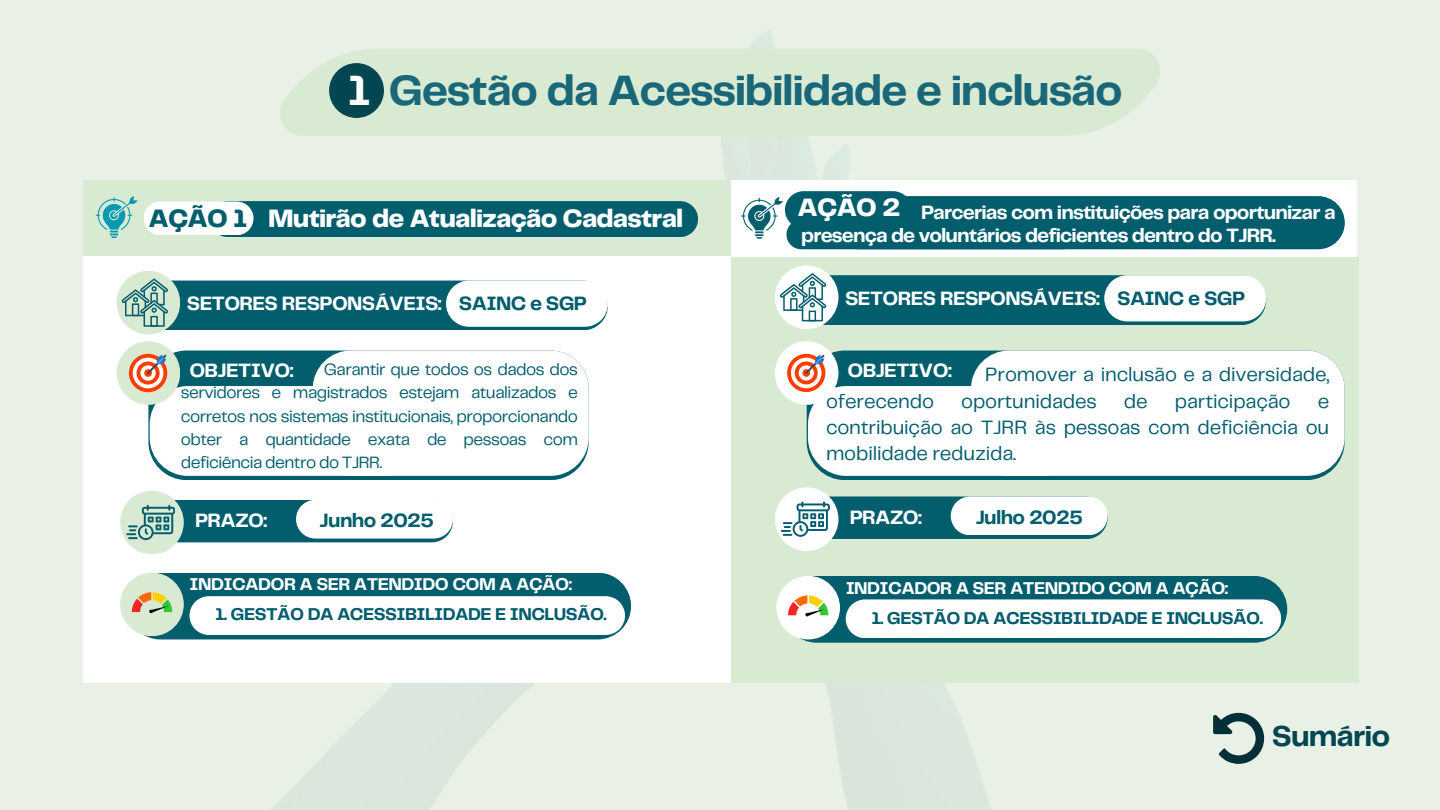
<style>
.page{position:relative;width:1440px;height:810px;background:#fff}
.page>*{position:absolute;margin:0;border:0;box-sizing:border-box;transform-origin:0 0}
.t1{font:700 44px "Telegraf";letter-spacing:-.03em;color:#196779}
.t2{font:700 30px "Telegraf";letter-spacing:-.03em;color:#024652}
.t3{font:800 26.1px "Telegraf";letter-spacing:-.03em;color:#fff}
.t4{font:800 26.1px "Telegraf";color:#025d6d}
.t5{font:700 20.1px/23.3px "Telegraf";letter-spacing:-.04em;color:#fff}
.t6{font:20.1px/26.2px "Telegraf";letter-spacing:-.01em;color:#025d6d;text-align:justify}
.t7{font:700 20.1px "Telegraf";letter-spacing:-.03em;color:#025d6d}
.t8{font:700 17.8px "Telegraf";letter-spacing:-.03em;color:#025d6d}
.t9{font:700 17.8px "Telegraf";letter-spacing:-.03em;color:#fff}
.t10{font:17px/23.2px "Telegraf";letter-spacing:-.03em;color:#025d6d;text-align:justify}
.s1{color:#fff}
.s2{color:#025d6d}
</style>
<div class="page">
<div style="left:83px;top:180px;width:648px;height:76px;background:#d9ead3"></div>
<div style="left:731px;top:256px;width:628px;height:427px;background:#d9ead3"></div>
<svg style="left:96px;top:196px;width:41px;height:42px"></svg>
<div style="left:145px;top:281px;width:463px;height:49px;background:#025d6d;border-radius:25px"></div>
<div style="left:117px;top:271px;width:63px;height:63px;background:#d9ead3;border-radius:50%"></div>
<svg style="left:122px;top:278px;width:46px;height:49px"></svg>
<div style="left:446px;top:281px;width:162px;height:46px;background:#fff"></div>
<div style="left:120px;top:491px;width:64px;height:63px;background:#d9ead3;border-radius:50%"></div>
<div style="left:127px;top:573px;width:504px;height:66px;background:#025d6d;border-radius:33px"></div>
<div style="left:120px;top:573px;width:64px;height:63px;background:#d9ead3;border-radius:50%"></div>
<svg style="left:132px;top:592px;width:40px;height:21px"></svg>
<svg style="left:1213px;top:713px;width:51px;height:51px;background:#869e9c"></svg>
<div style="left:210px;top:201px;width:488px;height:36px;background:#025d6d;border-radius:18px"></div>
<div style="left:144px;top:202px;width:109px;height:33px;background:#fff"></div>
<div style="left:279px;top:49px;width:881px;height:87px;background:#d9ead3"></div>
<div style="left:329px;top:63px;width:55px;height:55px;background:#024652;border-radius:50%"></div>
<div style="left:148px;top:351px;width:441px;height:129px;background:#025d6d;border-radius:38px"></div>
<div style="left:150px;top:386px;width:273px;height:90px;background:#fff;border-radius:38px"></div>
<div style="left:117px;top:341px;width:63px;height:64px;background:#d9ead3;border-radius:50%"></div>
<svg style="left:129px;top:354px;width:38px;height:38px"></svg>
<svg style="left:133px;top:355px;width:33px;height:33px"></svg>
<div style="left:313px;top:351px;width:275px;height:125px;background:#fff;border-radius:38px"></div>
<svg style="left:126px;top:500px;width:327px;height:42px"></svg>
<svg style="left:189px;top:596px;width:436px;height:39px;background:#f8fafb"></svg>
<svg style="left:741px;top:197px;width:42px;height:42px"></svg>
<div style="left:833px;top:196px;width:512px;height:53px;background:#025d6d;border-radius:27px"></div>
<div style="left:786px;top:220px;width:292px;height:29px;background:#025d6d;border-radius:15px"></div>
<div style="left:785px;top:191px;width:127px;height:38px;background:#025d6d;border-radius:19px"></div>
<div style="left:803px;top:275px;width:463px;height:50px;background:#025d6d;border-radius:25px"></div>
<div style="left:775px;top:265px;width:63px;height:64px;background:#fff;border-radius:50%"></div>
<svg style="left:780px;top:273px;width:46px;height:48px"></svg>
<svg style="left:1104px;top:275px;width:162px;height:46px;background:#f4f8f8"></svg>
<div style="left:807px;top:351px;width:538px;height:129px;background:#025d6d;border-radius:38px"></div>
<div style="left:808px;top:386px;width:273px;height:90px;background:#fff;border-radius:38px"></div>
<div style="left:775px;top:341px;width:63px;height:64px;background:#fff;border-radius:50%"></div>
<div style="left:787px;top:354px;width:38px;height:38px;background:#ff3d00;border-radius:50%"></div>
<svg style="left:791px;top:355px;width:34px;height:33px"></svg>
<div style="left:971px;top:351px;width:374px;height:125px;background:#fff;border-radius:38px"></div>
<div style="left:775px;top:487px;width:63px;height:64px;background:#fff;border-radius:50%"></div>
<svg style="left:781px;top:497px;width:327px;height:42px;background:#8cb5bc"></svg>
<div style="left:783px;top:576px;width:504px;height:67px;background:#025d6d;border-radius:33px"></div>
<div style="left:776px;top:576px;width:64px;height:63px;background:#fff;border-radius:50%"></div>
<svg style="left:788px;top:595px;width:41px;height:21px"></svg>
<div style="left:846px;top:599px;width:435px;height:39px;background:#fff"></div>
<h1 class="t1" style="left:347px;top:71px;width:777px"><span class="s1">1</span> Gestão da Acessibilidade e inclusão</h1>
<p class="t4" style="left:148px;top:207px;width:100px">AÇÃO 1</p>
<p class="t3" style="left:268px;top:207px;width:417px">Mutirão de Atualização Cadastral</p>
<p class="t3" style="left:798px;top:197px;width:105px">AÇÃO 2</p>
<p class="t5" style="left:801px;top:201px;width:536px;text-indent:120px">Parcerias com instituições para oportunizar a presença de voluntários deficientes dentro do TJRR.</p>
<p class="t5" style="left:187px;top:293px;width:402px">SETORES RESPONSÁVEIS: <span class="s2">SAINC e SGP</span></p>
<p class="t5" style="left:845px;top:288px;width:402px">SETORES RESPONSÁVEIS: <span class="s2">SAINC e SGP</span></p>
<p class="t10" style="left:181px;top:359px;width:399px;text-indent:143px">Garantir que todos os dados dos servidores e magistrados estejam atualizados e corretos nos sistemas institucionais, proporcionando obter a quantidade exata de pessoas com deficiência dentro do TJRR.</p>
<p class="t5" style="left:189px;top:360px;width:106px">OBJETIVO:</p>
<p class="t5" style="left:848px;top:360px;width:106px">OBJETIVO:</p>
<p class="t6" style="left:985px;top:363px;width:346px">Promover a inclusão e a diversidade,</p>
<p class="t6" style="left:826px;top:389px;width:109px">oferecendo</p>
<p class="t6" style="left:961px;top:389px;width:137px">oportunidades</p>
<p class="t6" style="left:1124px;top:389px;width:25px">de</p>
<p class="t6" style="left:1175px;top:389px;width:117px">participação</p>
<p class="t6" style="left:826px;top:389px;width:505px;text-indent:492px">e contribuição ao TJRR às pessoas com deficiência ou mobilidade reduzida.</p>
<p class="t5" style="left:195px;top:510px;width:74px">PRAZO:</p>
<p class="t7" style="left:320px;top:512px;width:116px">Junho 2025</p>
<p class="t5" style="left:850px;top:507px;width:74px">PRAZO:</p>
<p class="t7" style="left:976px;top:509px;width:108px">Julho 2025</p>
<p class="t9" style="left:189px;top:577px;width:384px">INDICADOR A SER ATENDIDO COM A AÇÃO:</p>
<p class="t8" style="left:215px;top:607px;width:393px">1. GESTÃO DA ACESSIBILIDADE E INCLUSÃO.</p>
<p class="t9" style="left:846px;top:580px;width:384px">INDICADOR A SER ATENDIDO COM A AÇÃO:</p>
<p class="t8" style="left:871px;top:610px;width:393px">1. GESTÃO DA ACESSIBILIDADE E INCLUSÃO.</p>
<h2 class="t2" style="left:1272px;top:723px;width:120px">Sumário</h2>
</div>
